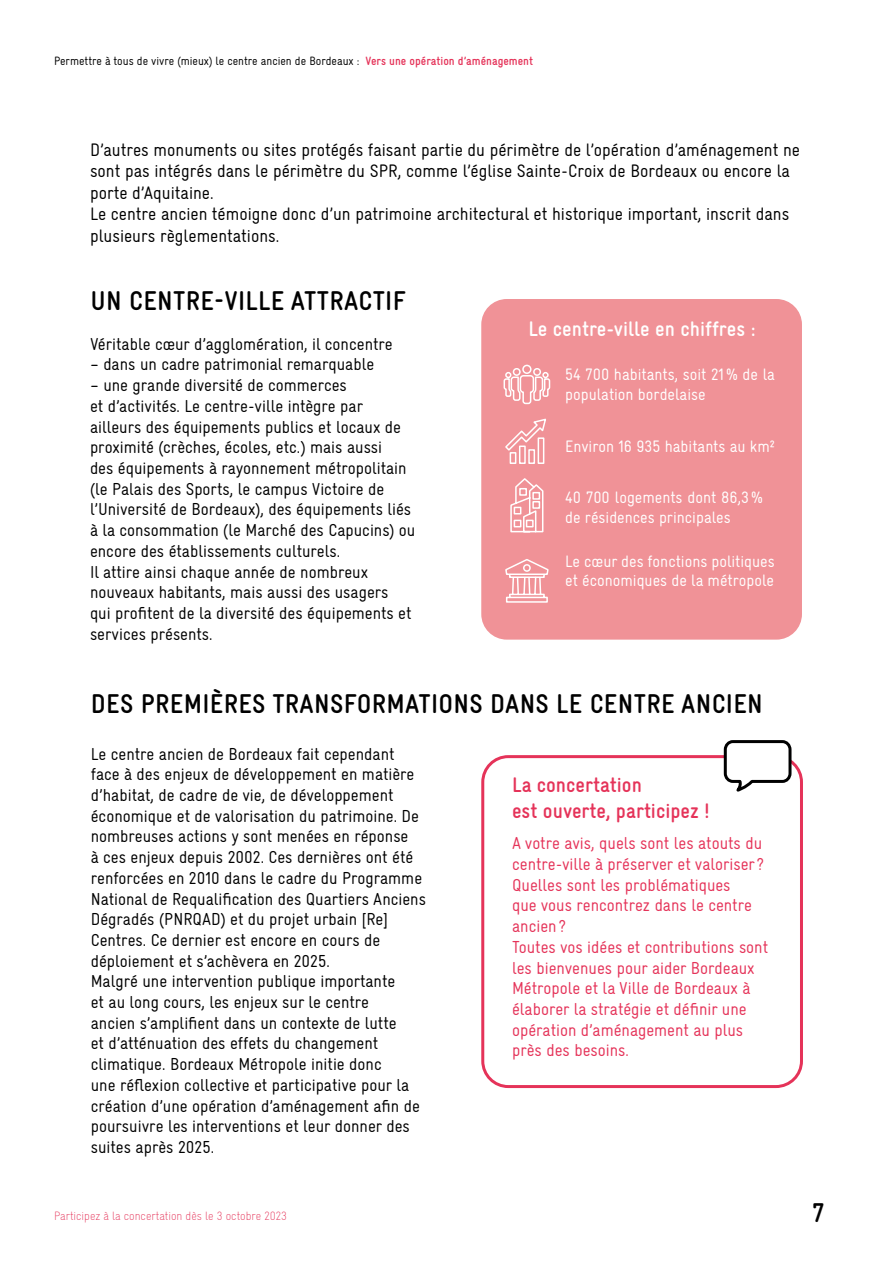
<style>
.page{position:relative;width:893px;height:1263px;background:#fff}
.page>*{position:absolute;margin:0;border:0;box-sizing:border-box;transform-origin:0 0}
.t1{font:700 condensed 27px "Gravur LL";letter-spacing:.01em;color:#000}
.t2{font:700 condensed 21px/25.2px "Gravur LL";color:#e53359}
.t3{font:700 condensed 21px "Gravur LL";color:#fff}
.t4{font:condensed 18px/21.6px "Gravur LL";color:#000}
.t5{font:condensed 17.25px/20.7px "Gravur LL";color:#000}
.t6{font:condensed 17.25px/20.7px "Gravur LL";color:#e53359}
.t7{font:condensed 16.5px/19.8px "Gravur LL";color:#fff}
.t8{font:condensed 12px "Gravur LL";color:#000}
.t9{font:300 condensed 12px "Gravur LL";color:#e53359}
.s1{font-weight:700;color:#e53359}
</style>
<div class="page">
<div style="left:481px;top:299px;width:321px;height:341px;background:#f09297;border-radius:26px"></div>
<div style="left:481px;top:755px;width:322px;height:333px;border:3px solid #e53359;border-radius:26px"></div>
<svg style="left:505px;top:418px;width:41px;height:46px"></svg>
<svg style="left:503px;top:364px;width:48px;height:41px"></svg>
<svg style="left:510px;top:478px;width:34px;height:55px"></svg>
<svg style="left:505px;top:559px;width:44px;height:44px"></svg>
<svg style="left:722px;top:740px;width:71px;height:52px"></svg>
<p class="t8" style="left:54px;top:54px;width:481px">Permettre à tous de vivre (mieux) le centre ancien de Bordeaux : <span class="s1">Vers une opération d’aménagement</span></p>
<p class="t4" style="left:90px;top:138px;width:711px">D’autres monuments ou sites protégés faisant partie du périmètre de l’opération d’aménagement ne sont pas intégrés dans le périmètre du SPR, comme l’église Sainte-Croix de Bordeaux ou encore la porte d’Aquitaine.<br>Le centre ancien témoigne donc d’un patrimoine architectural et historique important, inscrit dans plusieurs règlementations.</p>
<h1 class="t1" style="left:91px;top:283px;width:317px">UN CENTRE-VILLE ATTRACTIF</h1>
<p class="t5" style="left:90px;top:333px;width:304px">Véritable cœur d’agglomération, il concentre</p>
<p class="t5" style="left:90px;top:354px;width:286px">– dans un cadre patrimonial remarquable</p>
<p class="t5" style="left:90px;top:374px;width:327px">– une grande diversité de commerces<br>et d’activités. Le centre-ville intègre par ailleurs des équipements publics et locaux de proximité (crèches, écoles, etc.) mais aussi<br>des équipements à rayonnement métropolitain (le Palais des Sports, le campus Victoire de l’Université de Bordeaux), des équipements liés à la consommation (le Marché des Capucins) ou encore des établissements culturels.<br>Il attire ainsi chaque année de nombreux nouveaux habitants, mais aussi des usagers<br>qui profitent de la diversité des équipements et services présents.</p>
<p class="t3" style="left:528px;top:315px;width:229px">Le centre-ville en chiffres :</p>
<p class="t7" style="left:565px;top:364px;width:211px">54 700 habitants, soit 21% de la population bordelaise</p>
<p class="t7" style="left:565px;top:435px;width:211px">Environ 16 935 habitants au km²</p>
<p class="t7" style="left:565px;top:487px;width:199px">40 700 logements dont 86,3% de résidences principales</p>
<p class="t7" style="left:565px;top:550px;width:211px">Le cœur des fonctions politiques et économiques de la métropole</p>
<h1 class="t1" style="left:91px;top:686px;width:673px">DES PREMIÈRES TRANSFORMATIONS DANS LE CENTRE ANCIEN</h1>
<p class="t5" style="left:91px;top:743px;width:337px">Le centre ancien de Bordeaux fait cependant face à des enjeux de développement en matière d’habitat, de cadre de vie, de développement économique et de valorisation du patrimoine. De nombreuses actions y sont menées en réponse<br>à ces enjeux depuis 2002. Ces dernières ont été renforcées en 2010 dans le cadre du Programme National de Requalification des Quartiers Anciens Dégradés (PNRQAD) et du projet urbain [Re] Centres. Ce dernier est encore en cours de déploiement et s’achèvera en 2025.<br>Malgré une intervention publique importante<br>et au long cours, les enjeux sur le centre<br>ancien s’amplifient dans un contexte de lutte<br>et d’atténuation des effets du changement climatique. Bordeaux Métropole initie donc<br>une réflexion collective et participative pour la création d’une opération d’aménagement afin de poursuivre les interventions et leur donner des suites après 2025.</p>
<p class="t2" style="left:512px;top:772px;width:199px">La concertation<br>est ouverte, participez !</p>
<p class="t6" style="left:512px;top:832px;width:257px">A votre avis, quels sont les atouts du centre-ville à préserver et valoriser?<br>Quelles sont les problématiques<br>que vous rencontrez dans le centre ancien ?<br>Toutes vos idées et contributions sont les bienvenues pour aider Bordeaux<br>Métropole et la Ville de Bordeaux à élaborer la stratégie et définir une opération d’aménagement au plus près des besoins.</p>
<p class="t9" style="left:54px;top:1209px;width:235px">Participez à la concertation dès le 3 octobre 2023</p>
<h1 class="t1" style="left:813px;top:1194px;width:13px">7</h1>
</div>
